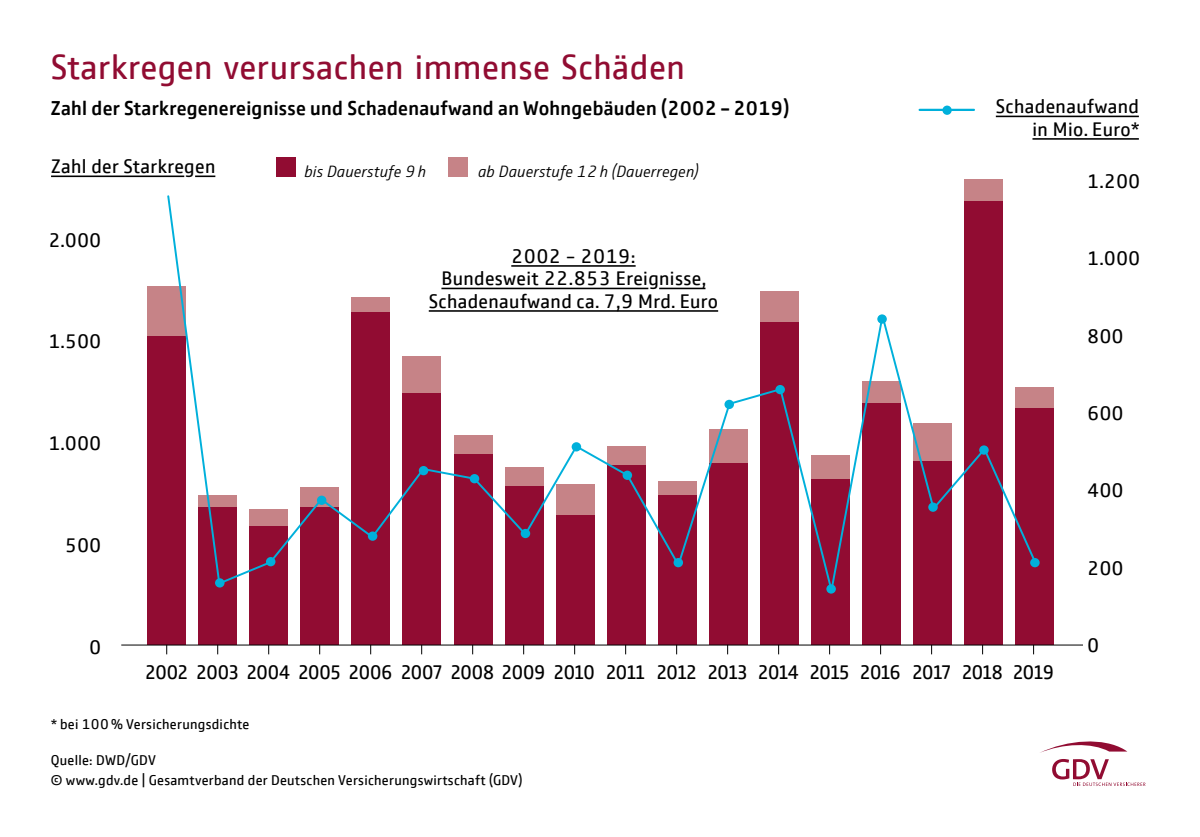
<style>
.page{position:relative;width:1200px;height:837px;background:#fff}
.page>*{position:absolute;margin:0;border:0;box-sizing:border-box;transform-origin:0 0}
.t1{font:36px "GD Vtype";letter-spacing:.015em;color:#910c32}
.t2{font:20.25px/22.5px "GD Vtype";letter-spacing:.005em;color:#000;text-align:right}
.t3{font:500 20.25px "GD Vtype";letter-spacing:.015em;color:#000}
.t4{font:italic 300 16.88px "GD Vtype";letter-spacing:.01em;color:#000}
.t5{font:14.62px/20.2px "GD Vtype";letter-spacing:.02em;color:#000}
</style>
<div class="page">
<div style="left:147px;top:286px;width:39px;height:50px;background:#c68387"></div>
<div style="left:963px;top:179px;width:39px;height:23px;background:#c68387"></div>
<div style="left:1014px;top:387px;width:39px;height:21px;background:#c68387"></div>
<div style="left:147px;top:336px;width:39px;height:309px;background:#910c32"></div>
<div style="left:198px;top:507px;width:39px;height:138px;background:#910c32"></div>
<div style="left:249px;top:526px;width:39px;height:119px;background:#910c32"></div>
<div style="left:300px;top:507px;width:39px;height:138px;background:#910c32"></div>
<div style="left:351px;top:312px;width:39px;height:333px;background:#910c32"></div>
<div style="left:402px;top:393px;width:39px;height:252px;background:#910c32"></div>
<div style="left:453px;top:454px;width:39px;height:191px;background:#910c32"></div>
<div style="left:504px;top:487px;width:39px;height:158px;background:#910c32"></div>
<div style="left:555px;top:515px;width:39px;height:130px;background:#910c32"></div>
<div style="left:606px;top:466px;width:39px;height:179px;background:#910c32"></div>
<div style="left:657px;top:495px;width:39px;height:150px;background:#910c32"></div>
<div style="left:708px;top:463px;width:39px;height:182px;background:#910c32"></div>
<div style="left:759px;top:323px;width:39px;height:322px;background:#910c32"></div>
<div style="left:810px;top:479px;width:39px;height:166px;background:#910c32"></div>
<div style="left:861px;top:403px;width:39px;height:242px;background:#910c32"></div>
<div style="left:912px;top:462px;width:39px;height:183px;background:#910c32"></div>
<div style="left:963px;top:202px;width:39px;height:443px;background:#910c32"></div>
<div style="left:1014px;top:408px;width:39px;height:237px;background:#910c32"></div>
<svg style="left:1040px;top:741px;width:86px;height:12px"></svg>
<svg style="left:1052px;top:759px;width:93px;height:27px"></svg>
<hr style="left:121px;top:644px;width:961px;height:1px;background:#000">
<hr style="left:51px;top:175px;width:133px;height:2px;background:#000">
<hr style="left:195px;top:175px;width:20px;height:2px;background:#000">
<hr style="left:995px;top:116px;width:143px;height:1px;background:#000">
<hr style="left:1032px;top:138px;width:106px;height:2px;background:#000">
<div style="left:276px;top:157px;width:19px;height:20px;background:#910c32"></div>
<div style="left:448px;top:157px;width:19px;height:19px;background:#c68387"></div>
<div style="left:942px;top:106px;width:9px;height:9px;background:#00b0db;border-radius:50%"></div>
<hr style="left:919px;top:109px;width:54px;height:2px;background:#00b0db">
<svg style="left:167px;top:194px;width:870px;height:398px"></svg>
<div style="left:215px;top:578px;width:9px;height:9px;background:#00b0db;border-radius:50%"></div>
<div style="left:266px;top:557px;width:9px;height:9px;background:#00b0db;border-radius:50%"></div>
<div style="left:317px;top:495px;width:9px;height:10px;background:#00b0db;border-radius:50%"></div>
<div style="left:368px;top:531px;width:9px;height:9px;background:#00b0db;border-radius:50%"></div>
<div style="left:418px;top:466px;width:10px;height:9px;background:#00b0db;border-radius:50%"></div>
<div style="left:469px;top:474px;width:10px;height:9px;background:#00b0db;border-radius:50%"></div>
<div style="left:520px;top:529px;width:10px;height:9px;background:#00b0db;border-radius:50%"></div>
<div style="left:571px;top:442px;width:10px;height:9px;background:#00b0db;border-radius:50%"></div>
<div style="left:622px;top:470px;width:10px;height:10px;background:#00b0db;border-radius:50%"></div>
<div style="left:673px;top:558px;width:10px;height:9px;background:#00b0db;border-radius:50%"></div>
<div style="left:724px;top:400px;width:9px;height:9px;background:#00b0db;border-radius:50%"></div>
<div style="left:775px;top:385px;width:9px;height:9px;background:#00b0db;border-radius:50%"></div>
<div style="left:826px;top:584px;width:9px;height:9px;background:#00b0db;border-radius:50%"></div>
<div style="left:877px;top:314px;width:9px;height:10px;background:#00b0db;border-radius:50%"></div>
<div style="left:928px;top:502px;width:9px;height:10px;background:#00b0db;border-radius:50%"></div>
<svg style="left:978px;top:445px;width:10px;height:9px"></svg>
<svg style="left:1029px;top:558px;width:10px;height:9px"></svg>
<h1 class="t1" style="left:51px;top:42px;width:635px">Starkregen verursachen immense Schäden</h1>
<p class="t3" style="left:51px;top:94px;width:739px">Zahl der Starkregenereignisse und Schadenaufwand an Wohngebäuden (2002 – 2019)</p>
<p class="t2" style="left:51px;top:154px;width:166px">Zahl der Starkregen</p>
<p class="t2" style="left:48px;top:228px;width:55px">2.000</p>
<p class="t2" style="left:48px;top:329px;width:55px">1.500</p>
<p class="t2" style="left:48px;top:431px;width:55px">1.000</p>
<p class="t2" style="left:65px;top:533px;width:38px">500</p>
<p class="t2" style="left:89px;top:634px;width:14px">0</p>
<p class="t4" style="left:304px;top:159px;width:123px">bis Dauerstufe 9 h</p>
<p class="t4" style="left:478px;top:159px;width:222px">ab Dauerstufe 12 h (Dauerregen)</p>
<p class="t2" style="left:428px;top:243px;width:291px;text-align:center">2002 – 2019:<br>Bundesweit 22.853 Ereignisse,<br>Schadenaufwand ca. 7,9 Mrd. Euro</p>
<p class="t2" style="left:995px;top:94px;width:145px">Schadenaufwand in Mio. Euro*</p>
<p class="t2" style="left:1086px;top:169px;width:55px">1.200</p>
<p class="t2" style="left:1086px;top:246px;width:55px">1.000</p>
<p class="t2" style="left:1086px;top:324px;width:38px">800</p>
<p class="t2" style="left:1086px;top:401px;width:38px">600</p>
<p class="t2" style="left:1086px;top:478px;width:38px">400</p>
<p class="t2" style="left:1086px;top:555px;width:38px">200</p>
<p class="t2" style="left:1086px;top:633px;width:14px">0</p>
<p class="t2" style="left:146px;top:659px;width:909px">2002 2003 2004 2005 2006 2007 2008 2009 2010 2011 2012 2013 2014 2015 2016 2017 2018 2019</p>
<p class="t5" style="left:51px;top:713px;width:200px">* bei 100 % Versicherungsdichte</p>
<p class="t5" style="left:51px;top:748px;width:473px">Quelle: DWD/GDV<br>© www.gdv.de | Gesamtverband der Deutschen Versicherungswirtschaft (GDV)</p>
</div>
